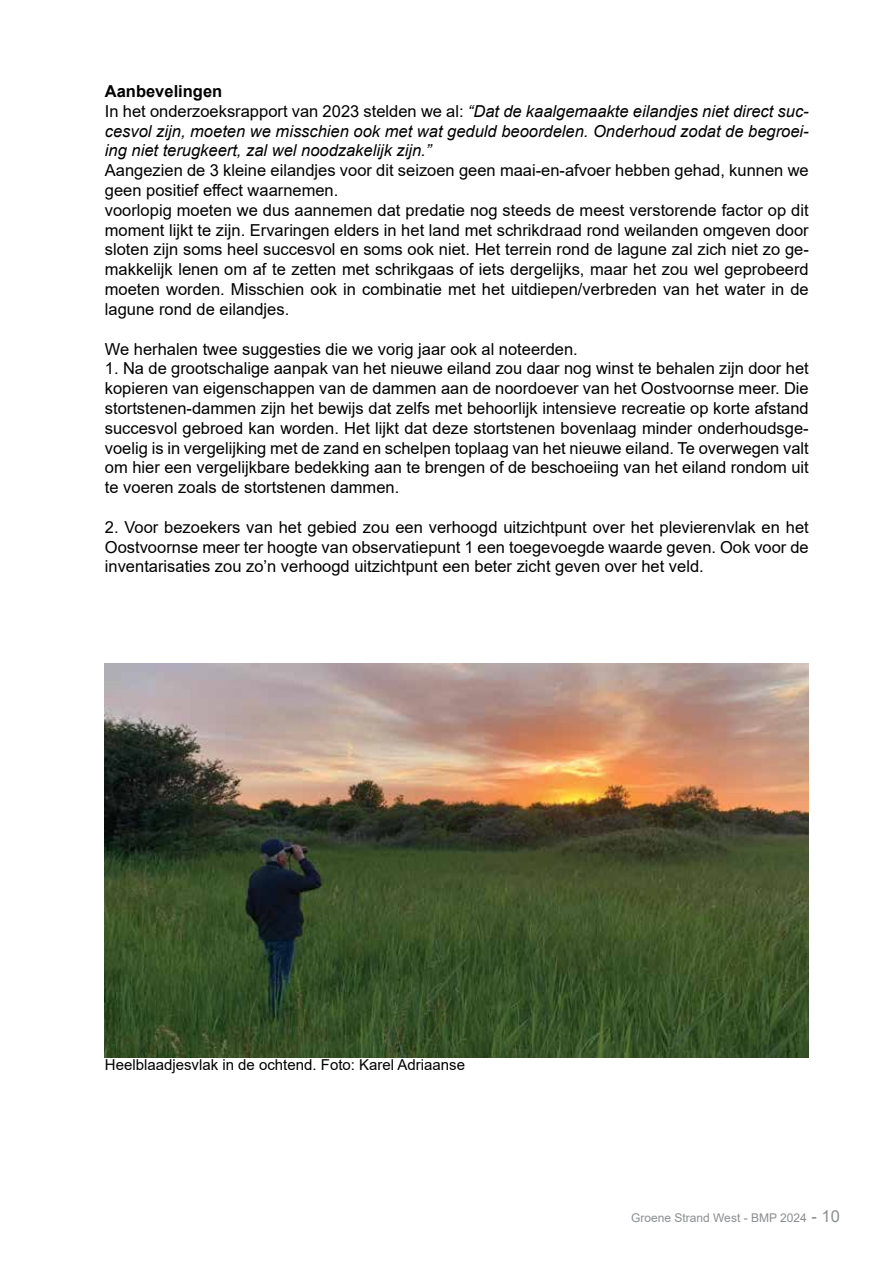
<style>
.page{position:relative;width:893px;height:1263px;background:#fff}
.page>*{position:absolute;margin:0;border:0;box-sizing:border-box;transform-origin:0 0}
.t1{font:16.5px/19.8px "Arial";color:#000;text-align:justify}
.t2{font:italic 16.5px/19.8px "Arial";color:#000}
.t3{font:15px "Arial";color:#000}
.t4{font:12px "Arial";color:#8c8e91}
.s1{font-weight:700;font-style:normal}
.s2{font-style:normal}
.s3{font-size:16.5px}
</style>
<div class="page">
<img style="left:105px;top:663px;width:704px;height:395px">
<p class="t2" style="left:105px;top:82px;width:705px"><span class="s1">Aanbevelingen<br></span><span class="s2">In het onderzoeksrapport van 2023 stelden we al:</span> “Dat de kaalgemaakte eilandjes niet direct suc&shy;cesvol zijn, moeten we misschien ook met wat geduld beoordelen. Onderhoud zodat de begroei&shy;ing niet terugkeert, zal wel noodzakelijk zijn.”</p>
<p class="t1" style="left:105px;top:160px;width:705px;text-align:left">Aangezien de 3 kleine eilandjes voor dit seizoen geen maai-en-afvoer hebben gehad, kunnen we geen positief effect waarnemen.<br>voorlopig moeten we dus aannemen dat predatie nog steeds de meest verstorende factor op dit moment lijkt te zijn. Ervaringen elders in het land met schrikdraad rond weilanden omgeven door sloten zijn soms heel succesvol en soms ook niet. Het terrein rond de lagune zal zich niet zo ge&shy;makkelijk lenen om af te zetten met schrikgaas of iets dergelijks, maar het zou wel geprobeerd moeten worden. Misschien ook in combinatie met het uitdiepen/verbreden van het water in de lagune rond de eilandjes.</p>
<p class="t1" style="left:105px;top:339px;width:474px">We herhalen twee suggesties die we vorig jaar ook al noteerden.</p>
<p class="t1" style="left:105px;top:358px;width:705px">1. Na de grootschalige aanpak van het nieuwe eiland zou daar nog winst te behalen zijn door het kopieren van eigenschappen van de dammen aan de noordoever van het Oostvoornse meer. Die stortstenen-dammen zijn het bewijs dat zelfs met behoorlijk intensieve recreatie op korte afstand succesvol gebroed kan worden. Het lijkt dat deze stortstenen bovenlaag minder onderhoudsge&shy;voelig is in vergelijking met de zand en schelpen toplaag van het nieuwe eiland. Te overwegen valt om hier een vergelijkbare bedekking aan te brengen of de beschoeiing van het eiland rondom uit te voeren zoals de stortstenen dammen.</p>
<p class="t1" style="left:105px;top:517px;width:705px">2. Voor bezoekers van het gebied zou een verhoogd uitzichtpunt over het plevierenvlak en het Oostvoornse meer ter hoogte van observatiepunt 1 een toegevoegde waarde geven. Ook voor de inventarisaties zou zo’n verhoogd uitzichtpunt een beter zicht geven over het veld.</p>
<p class="t3" style="left:105px;top:1054px;width:362px">Heelblaadjesvlak in de ochtend. Foto: Karel Adriaanse</p>
<p class="t4" style="left:631px;top:1209px;width:210px">Groene Strand West - BMP 2024 <span class="s3">- 10</span></p>
</div>
